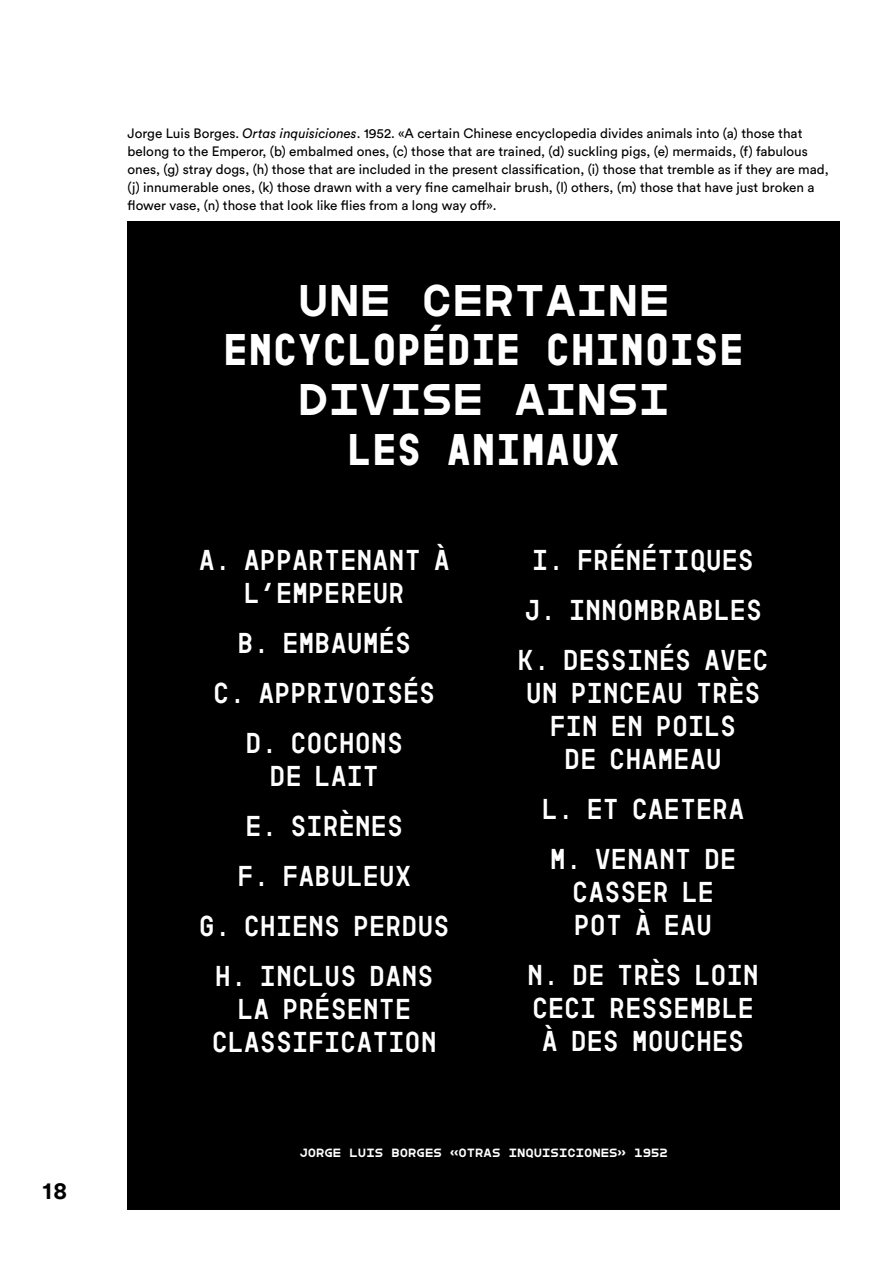
<style>
.page{position:relative;width:893px;height:1263px;background:#fff}
.page>*{position:absolute;margin:0;border:0;box-sizing:border-box;transform-origin:0 0}
.t1{font:900 44.25px "Garaje Monospace 0503";color:#fff}
.t2{font:900 44.25px "Garaje Monospace 0504";color:#fff}
.t3{font:700 28.65px/49.9px "Garaje Monospace 0503";color:#fff;text-align:center}
.t4{font:700 24px "Circular Std";color:#000}
.t5{font:13.5px/18px "Circular Std";color:#000}
.t6{font:900 12px "Garaje Monospace 0504";color:#fff}
.s1{font-style:italic}
</style>
<div class="page">
<div style="left:128px;top:221px;width:712px;height:989px;background:#000"></div>
<h3 class="t4" style="left:43px;top:1175px;width:26px">18</h3>
<p class="t5" style="left:128px;top:125px;width:703px">Jorge Luis Borges. <span class="s1">Ortas inquisiciones</span>. 1952. «A certain Chinese encyclopedia divides animals into (a) those that belong to the Emperor, (b) embalmed ones, (c) those that are trained, (d) suckling pigs, (e) mermaids, (f) fabulous ones, (g) stray dogs, (h) those that are included in the present classification, (i) those that tremble as if they are mad, (j) innumerable ones, (k) those drawn with a very fine camelhair brush, (l) others, (m) those that have just broken a flower vase, (n) those that look like flies from a long way off».</p>
<h1 class="t2" style="left:298px;top:265px;width:373px">UNE CERTAINE</h1>
<h1 class="t1" style="left:223px;top:316px;width:522px">ENCYCLOPÉDIE CHINOISE</h1>
<h1 class="t2" style="left:298px;top:364px;width:373px">DIVISE AINSI</h1>
<h1 class="t1" style="left:347px;top:415px;width:274px">LES ANIMAUX</h1>
<h2 class="t3" style="left:199px;top:541px;width:252px;line-height:33px">A. APPARTENANT À<br>L’EMPEREUR</h2>
<h2 class="t3" style="left:213px;top:616px;width:223px">B. EMBAUMÉS<br>C. APPRIVOISÉS<br>D. COCHONS</h2>
<h2 class="t3" style="left:199px;top:749px;width:252px">DE LAIT<br>E. SIRÈNES<br>F. FABULEUX<br>G. CHIENS PERDUS<br>H. INCLUS DANS</h2>
<h2 class="t3" style="left:212px;top:990px;width:227px;line-height:33px">LA PRÉSENTE<br>CLASSIFICATION</h2>
<h2 class="t3" style="left:518px;top:533px;width:252px">I. FRÉNÉTIQUES<br>J. INNOMBRABLES<br>K. DESSINÉS AVEC</h2>
<h2 class="t3" style="left:526px;top:675px;width:236px;line-height:33px">UN PINCEAU TRÈS<br>FIN EN POILS<br>DE CHAMEAU</h2>
<h2 class="t3" style="left:542px;top:782px;width:204px;text-align:left">L. ET CAETERA<br>M. VENANT DE</h2>
<h2 class="t3" style="left:572px;top:874px;width:143px;line-height:33px;text-align:left">CASSER LE<br>POT À EAU</h2>
<h2 class="t3" style="left:527px;top:957px;width:233px;line-height:33px">N. DE TRÈS LOIN<br>CECI RESSEMBLE<br>À DES MOUCHES</h2>
<p class="t6" style="left:299px;top:1143px;width:370px">JORGE LUIS BORGES «OTRAS INQUISICIONES» 1952</p>
</div>
